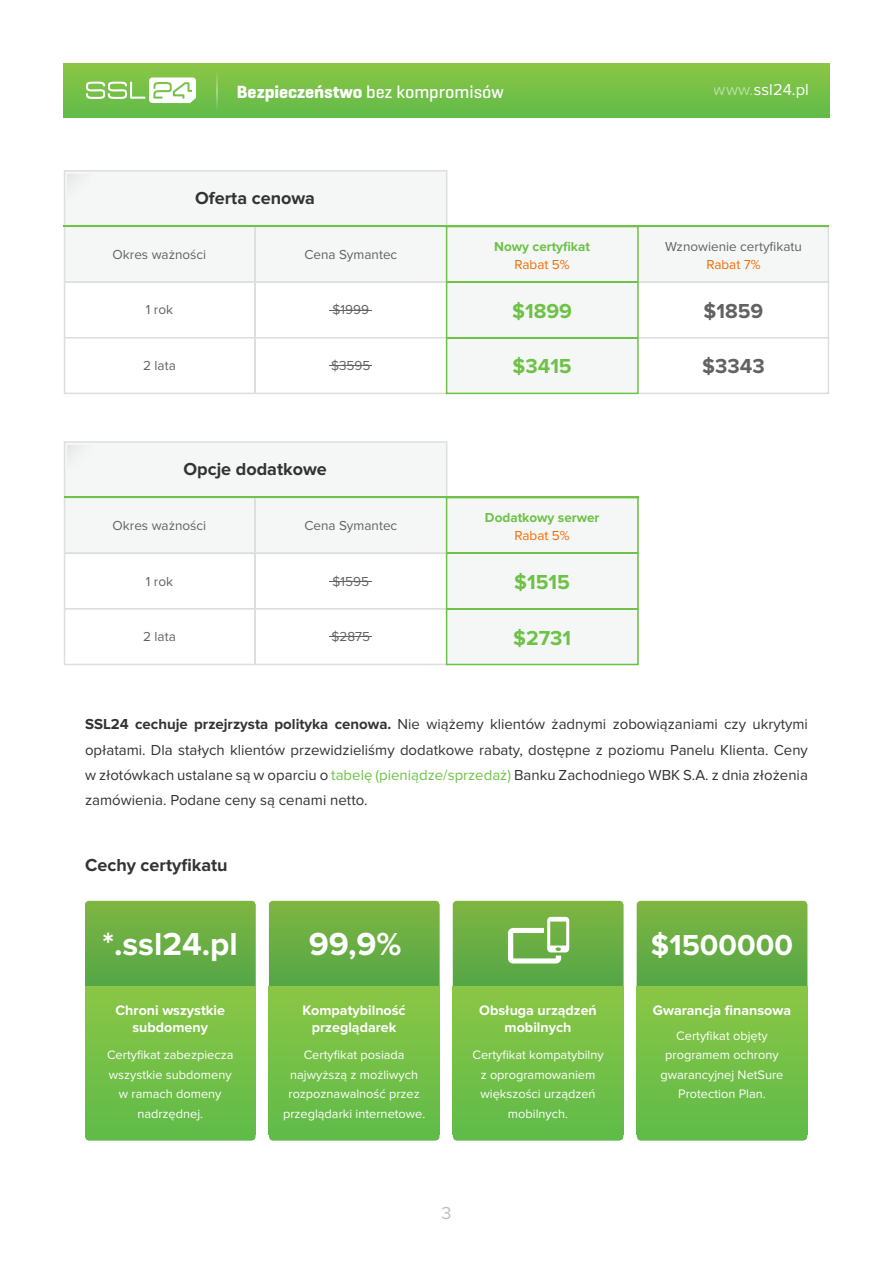
<style>
.page{position:relative;width:893px;height:1263px;background:#fff}
.page>*{position:absolute;margin:0;border:0;box-sizing:border-box;transform-origin:0 0}
.t1{font:700 33px "Proxima Nova";color:#fff}
.t2{font:700 30px "Proxima Nova";color:#fff}
.t3{font:700 21px "Proxima Nova";color:#6dc247}
.t4{font:700 21px "Proxima Nova";color:#626262}
.t5{font:700 18px "Proxima Nova";color:#333}
.t6{font:700 18px "Geogrotesque";color:#fff}
.t7{font:18px "Proxima Nova";color:#bcbec0}
.t8{font:16.5px "Proxima Nova";color:#fff}
.t9{font:15px/25.2px "Proxima Nova";color:#333;text-align:justify}
.t10{font:700 14.25px/17.1px "Proxima Nova";color:#fff;text-align:center}
.t11{font:13.5px "Proxima Nova";color:#626262}
.t12{font:700 13.5px "Proxima Nova";color:#6dc247}
.t13{font:13.5px "Proxima Nova";color:#f56b00}
.t14{font:12.75px/19.5px "Proxima Nova";color:#fff;text-align:center}
.s1{font-weight:500}
.s2{font-weight:700}
.s3{color:#6dc247}
</style>
<div class="page">
<div style="left:64px;top:64px;width:765px;height:54px;background:linear-gradient(to bottom,#8bc645,#61bb49)"></div>
<svg style="left:86px;top:77px;width:110px;height:26px"></svg>
<svg style="left:216px;top:72px;width:1px;height:38px"></svg>
<div style="left:64px;top:170px;width:383px;height:57px;background:#f5f7f6;border:2px solid #dedede"></div>
<div style="left:64px;top:226px;width:765px;height:57px;background:#f5f7f6"></div>
<div style="left:64px;top:281px;width:765px;height:57px;background:#fff;border:2px solid #dedede"></div>
<div style="left:64px;top:337px;width:765px;height:57px;background:#fff;border:2px solid #dedede"></div>
<div style="left:446px;top:226px;width:193px;height:168px;background:#f5f7f6;border:2px solid #6dc247"></div>
<hr style="left:64px;top:226px;width:765px;height:1px;background:#6dc247">
<hr style="left:446px;top:281px;width:192px;height:2px;background:#6dc247">
<hr style="left:254px;top:227px;width:1px;height:166px;background:#dedede">
<hr style="left:446px;top:337px;width:192px;height:1px;background:#6dc247">
<div style="left:68px;top:174px;width:23px;height:23px;background:#f2f3f2"></div>
<hr style="left:330px;top:310px;width:42px;height:1px;background:#626262">
<hr style="left:330px;top:365px;width:42px;height:1px;background:#626262">
<div style="left:64px;top:441px;width:383px;height:57px;background:#f5f7f6;border:2px solid #dedede"></div>
<div style="left:64px;top:497px;width:575px;height:57px;background:#f5f7f6"></div>
<div style="left:64px;top:552px;width:575px;height:58px;background:#fff;border:2px solid #dedede"></div>
<div style="left:64px;top:608px;width:575px;height:57px;background:#fff;border:2px solid #dedede"></div>
<div style="left:446px;top:497px;width:193px;height:168px;background:#f5f7f6;border:2px solid #6dc247"></div>
<hr style="left:64px;top:497px;width:575px;height:1px;background:#6dc247">
<hr style="left:446px;top:552px;width:192px;height:2px;background:#6dc247">
<hr style="left:254px;top:498px;width:1px;height:166px;background:#dedede">
<hr style="left:446px;top:608px;width:192px;height:2px;background:#6dc247">
<div style="left:68px;top:445px;width:23px;height:23px;background:#f2f3f2"></div>
<hr style="left:330px;top:581px;width:42px;height:1px;background:#626262">
<hr style="left:330px;top:636px;width:42px;height:1px;background:#626262">
<svg style="left:85px;top:901px;width:171px;height:240px;background:#69af45"></svg>
<div style="left:85px;top:986px;width:171px;height:148px;background:linear-gradient(to bottom,#8bc645,#61bb49)"></div>
<svg style="left:269px;top:901px;width:170px;height:240px;background:#69af45"></svg>
<div style="left:269px;top:986px;width:170px;height:148px;background:linear-gradient(to bottom,#8bc645,#61bb49)"></div>
<svg style="left:637px;top:901px;width:170px;height:240px;background:#69af45"></svg>
<div style="left:637px;top:986px;width:170px;height:148px;background:linear-gradient(to bottom,#8bc645,#61bb49)"></div>
<svg style="left:453px;top:901px;width:170px;height:240px;background:#73bb49"></svg>
<p class="t6" style="left:237px;top:80px;width:268px">Bezpieczeństwo <span class="s1">bez kompromisów</span></p>
<p class="t8" style="left:714px;top:80px;width:96px">www.ssl24.pl</p>
<p class="t5" style="left:195px;top:188px;width:121px">Oferta cenowa</p>
<p class="t11" style="left:113px;top:247px;width:95px">Okres ważności</p>
<p class="t11" style="left:304px;top:247px;width:94px">Cena Symantec</p>
<p class="t11" style="left:146px;top:302px;width:29px">1 rok</p>
<p class="t11" style="left:143px;top:357px;width:34px">2 lata</p>
<p class="t11" style="left:333px;top:302px;width:38px">$1999</p>
<p class="t11" style="left:331px;top:357px;width:41px">$3595</p>
<p class="t5" style="left:183px;top:459px;width:145px">Opcje dodatkowe</p>
<p class="t11" style="left:113px;top:518px;width:95px">Okres ważności</p>
<p class="t11" style="left:304px;top:518px;width:94px">Cena Symantec</p>
<p class="t11" style="left:146px;top:573px;width:29px">1 rok</p>
<p class="t11" style="left:143px;top:628px;width:34px">2 lata</p>
<p class="t11" style="left:333px;top:573px;width:38px">$1595</p>
<p class="t11" style="left:331px;top:628px;width:40px">$2875</p>
<p class="t12" style="left:494px;top:238px;width:97px">Nowy certyfikat</p>
<p class="t11" style="left:665px;top:238px;width:138px">Wznowienie certyfikatu</p>
<p class="t13" style="left:515px;top:256px;width:57px">Rabat 5%</p>
<p class="t13" style="left:706px;top:256px;width:56px">Rabat 7%</p>
<h3 class="t3" style="left:512px;top:299px;width:61px">$1899</h3>
<h3 class="t3" style="left:513px;top:354px;width:61px">$3415</h3>
<p class="t12" style="left:485px;top:509px;width:116px">Dodatkowy serwer</p>
<p class="t13" style="left:515px;top:527px;width:57px">Rabat 5%</p>
<h3 class="t3" style="left:514px;top:570px;width:57px">$1515</h3>
<h3 class="t3" style="left:513px;top:625px;width:59px">$2731</h3>
<h3 class="t4" style="left:704px;top:299px;width:61px">$1859</h3>
<h3 class="t4" style="left:702px;top:354px;width:64px">$3343</h3>
<p class="t9" style="left:85px;top:712px;width:724px"><span class="s2">SSL24 cechuje przejrzysta polityka cenowa.</span> Nie wiążemy klientów żadnymi zobowiązaniami czy ukrytymi opłatami. Dla stałych klientów przewidzieliśmy dodatkowe rabaty, dostępne z poziomu Panelu Klienta. Ceny w złotówkach ustalane są w oparciu o <span class="s3">tabelę (pieniądze/sprzedaż)</span> Banku Zachodniego WBK S.A. z dnia złożenia zamówienia. Podane ceny są cenami netto.</p>
<p class="t5" style="left:85px;top:855px;width:144px">Cechy certyfikatu</p>
<h1 class="t1" style="left:102px;top:925px;width:137px">*.ssl24.pl</h1>
<h1 class="t1" style="left:309px;top:925px;width:94px">99,9%</h1>
<h2 class="t2" style="left:651px;top:928px;width:143px">$1500000</h2>
<p class="t10" style="left:115px;top:1002px;width:111px">Chroni wszystkie subdomeny</p>
<p class="t14" style="left:107px;top:1045px;width:128px">Certyfikat zabezpiecza wszystkie subdomeny w ramach domeny nadrzędnej.</p>
<p class="t10" style="left:303px;top:1002px;width:105px">Kompatybilność przeglądarek</p>
<p class="t14" style="left:283px;top:1045px;width:144px">Certyfikat posiada najwyższą z możliwych rozpoznawalność przez przeglądarki internetowe.</p>
<p class="t10" style="left:479px;top:1002px;width:119px">Obsługa urządzeń mobilnych</p>
<p class="t14" style="left:472px;top:1045px;width:133px">Certyfikat kompatybilny z oprogramowaniem większości urządzeń mobilnych.</p>
<p class="t7" style="left:441px;top:1202px;width:12px">3</p>
<p class="t10" style="left:653px;top:1002px;width:140px">Gwarancja finansowa</p>
<p class="t14" style="left:660px;top:1026px;width:124px">Certyfikat objęty programem ochrony gwarancyjnej NetSure<br>Protection Plan.</p>
</div>
